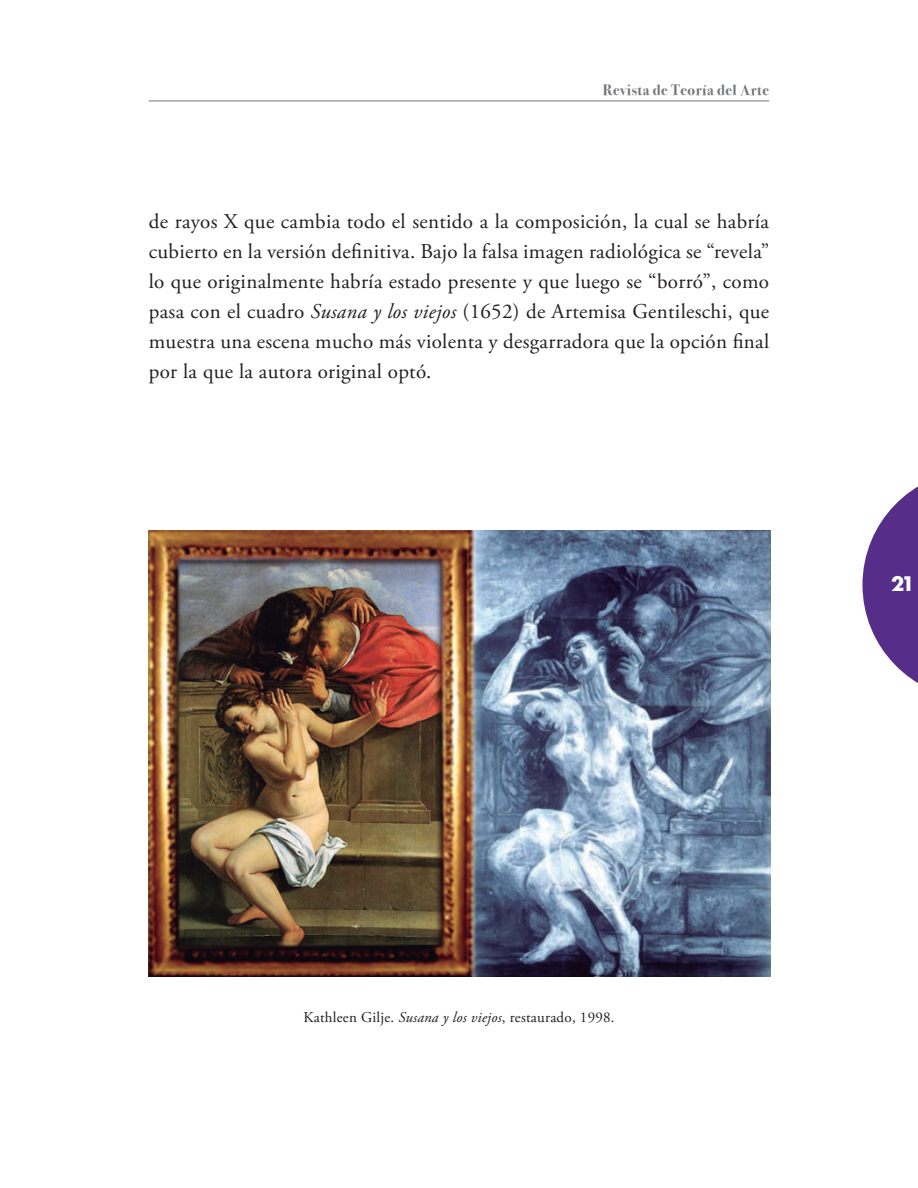
<style>
.page{position:relative;width:918px;height:1188px;background:#fff}
.page>*{position:absolute;margin:0;border:0;box-sizing:border-box;transform-origin:0 0}
.t1{font:21px/30px "Adobe Garamond Pro";letter-spacing:.015em;color:#231f20;text-align:justify}
.t2{font:700 19.5px "Futura";color:#fff}
.t3{font:15px "Adobe Garamond Pro";letter-spacing:.015em;color:#231f20}
.t4{font:700 15px "Bodoni Svty Two ITCTT";letter-spacing:.035em;color:#727477}
.s1{font-style:italic}
</style>
<div class="page">
<hr style="left:149px;top:101px;width:620px;height:1px;background:#727477">
<svg style="left:862px;top:486px;width:56px;height:197px"></svg>
<img style="left:149px;top:531px;width:621px;height:446px">
<p class="t4" style="left:603px;top:81px;width:168px">Revista de Teoría del Arte</p>
<p class="t1" style="left:149px;top:208px;width:622px">de rayos X que cambia todo el sentido a la composición, la cual se habría cubierto en la versión definitiva. Bajo la falsa imagen radiológica se “revela” lo que originalmente habría estado presente y que luego se “borró”, como pasa con el cuadro <span class="s1">Susana y los viejos</span> (1652) de Artemisa Gentileschi, que muestra una escena mucho más violenta y desgarradora que la opción final por la que la autora original optó.</p>
<p class="t2" style="left:891px;top:571px;width:25px">21</p>
<p class="t3" style="left:303px;top:1012px;width:313px">Kathleen Gilje. <span class="s1">Susana y los viejos</span>, restaurado, 1998.</p>
</div>
